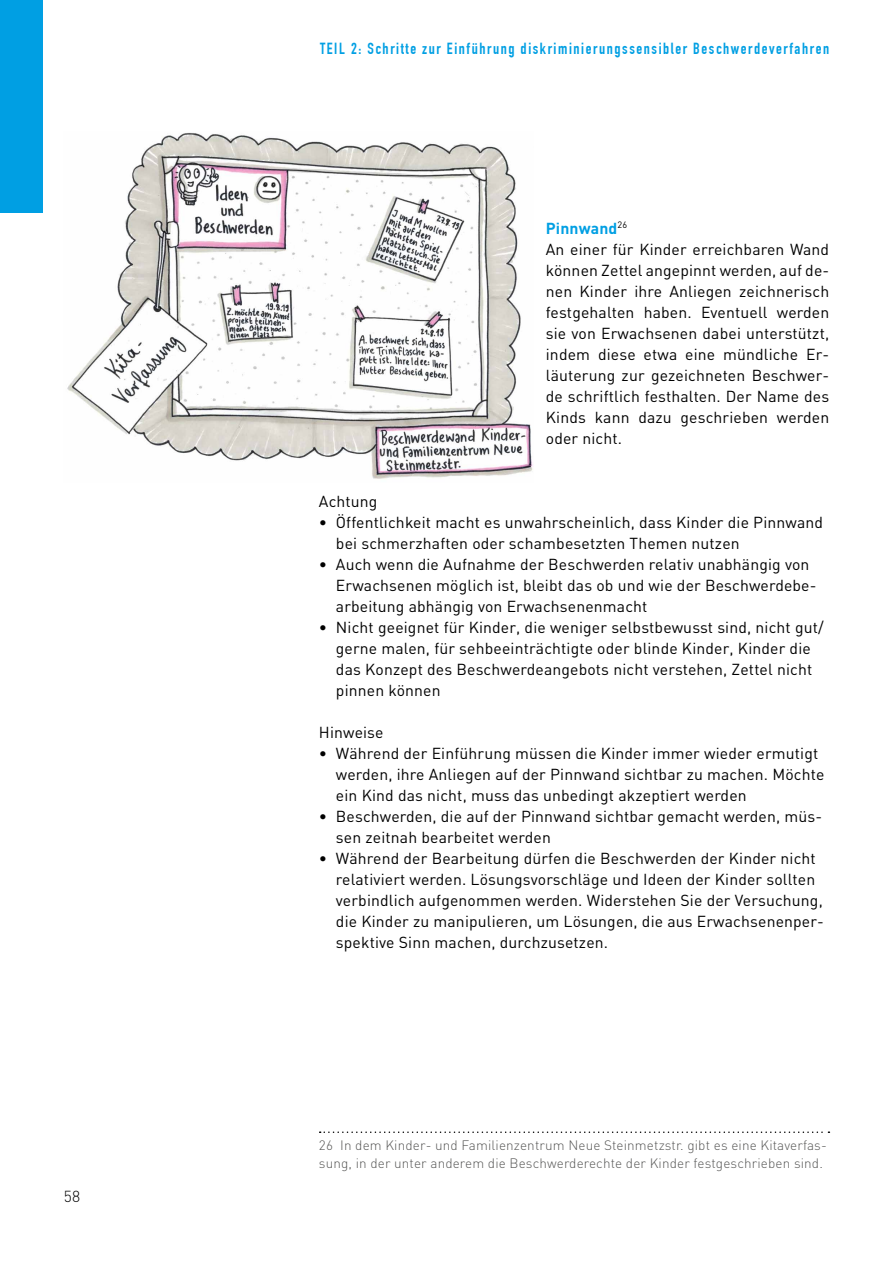
<style>
.page{position:relative;width:893px;height:1263px;background:#fff}
.page>*{position:absolute;margin:0;border:0;box-sizing:border-box;transform-origin:0 0}
.t1{font:15.75px/21px "DIN";letter-spacing:.01em;color:#000}
.t2{font:700 15.75px "DIN Condensed";letter-spacing:.1em;color:#009fe3}
.t3{font:300 15.75px "DIN";color:#000}
.t4{font:300 13.5px/18px "DIN";letter-spacing:.01em;color:#575756}
.s1{font-weight:700;color:#009fe3}
</style>
<div class="page">
<div style="left:0;top:0;width:43px;height:213px;background:#009fe3"></div>
<svg style="left:320px;top:1131px;width:509px;height:2px"></svg>
<img style="left:67px;top:132px;width:466px;height:347px">
<p class="t3" style="left:64px;top:1186px;width:18px">58</p>
<p class="t2" style="left:320px;top:39px;width:511px">TEIL 2: Schritte zur Einführung diskriminierungssensibler Beschwerdeverfahren</p>
<p class="t1" style="left:546px;top:217px;width:285px"><span class="s1">Pinnwand</span><sup>26<br></sup>An einer für Kinder erreichbaren Wand können Zettel angepinnt werden, auf de&shy;nen Kinder ihre Anliegen zeichnerisch festgehalten haben. Eventuell werden sie von Erwachsenen dabei unterstützt, indem diese etwa eine mündliche Er&shy;läuterung zur gezeichneten Beschwer&shy;de schriftlich festhalten. Der Name des Kinds kann dazu geschrieben werden oder nicht.</p>
<p class="t1" style="left:319px;top:490px;width:60px">Achtung</p>
<p class="t1" style="left:336px;top:511px;width:489px;text-indent:-17px">• Öffentlichkeit macht es unwahrscheinlich, dass Kinder die Pinnwand bei schmerzhaften oder schambesetzten Themen nutzen</p>
<p class="t1" style="left:336px;top:553px;width:482px;text-indent:-17px">• Auch wenn die Aufnahme der Beschwerden relativ unabhängig von<br>Erwachsenen möglich ist, bleibt das ob und wie der Beschwerdebe&shy;arbeitung abhängig von Erwachsenenmacht</p>
<p class="t1" style="left:336px;top:616px;width:489px;text-indent:-17px">• Nicht geeignet für Kinder, die weniger selbstbewusst sind, nicht gut/ gerne malen, für sehbeeinträchtigte oder blinde Kinder, Kinder die das Konzept des Beschwerdeangebots nicht verstehen, Zettel nicht pinnen können</p>
<p class="t1" style="left:319px;top:721px;width:66px">Hinweise</p>
<p class="t1" style="left:336px;top:742px;width:490px;text-indent:-17px">• Während der Einführung müssen die Kinder immer wieder ermutigt werden, ihre Anliegen auf der Pinnwand sichtbar zu machen. Möchte ein Kind das nicht, muss das unbedingt akzeptiert werden</p>
<p class="t1" style="left:336px;top:805px;width:488px;text-indent:-17px">• Beschwerden, die auf der Pinnwand sichtbar gemacht werden, müs&shy;sen zeitnah bearbeitet werden</p>
<p class="t1" style="left:336px;top:847px;width:489px;text-indent:-17px">• Während der Bearbeitung dürfen die Beschwerden der Kinder nicht relativiert werden. Lösungsvorschläge und Ideen der Kinder sollten verbindlich aufgenommen werden. Widerstehen Sie der Versuchung, die Kinder zu manipulieren, um Lösungen, die aus Erwachsenenper&shy;spektive Sinn machen, durchzusetzen.</p>
<p class="t4" style="left:319px;top:1136px;width:509px">26 In dem Kinder- und Familienzentrum Neue Steinmetzstr. gibt es eine Kitaverfas&shy;sung, in der unter anderem die Beschwerderechte der Kinder festgeschrieben sind.</p>
</div>
